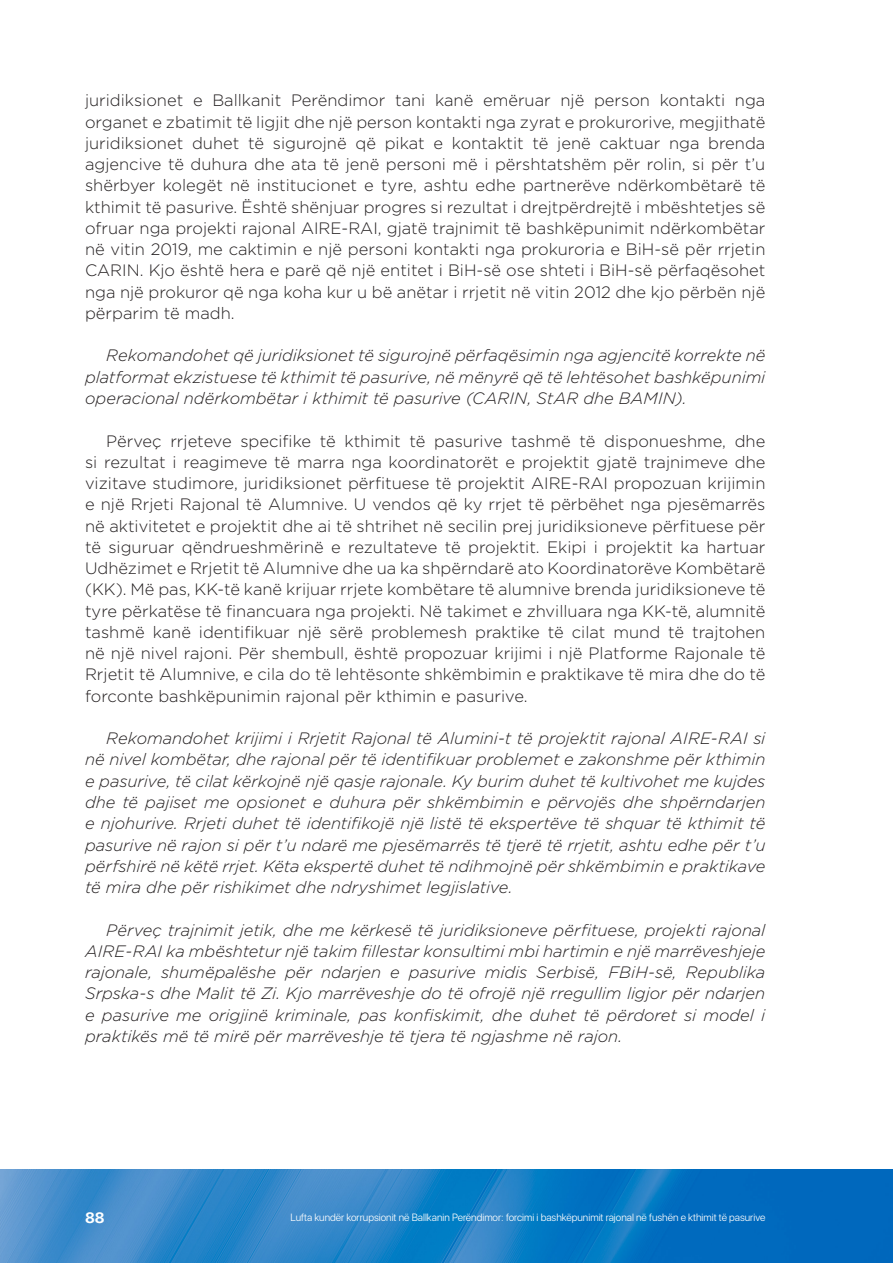
<style>
.page{position:relative;width:893px;height:1263px;background:#fff}
.page>*{position:absolute;margin:0;border:0;box-sizing:border-box;transform-origin:0 0}
.tekst{font:300 16.5px/21.3px "Gotham";color:#231f20;text-align:justify}
.tekst-2{font:italic 300 16.5px/21.3px "Gotham";letter-spacing:-.005em;color:#231f20;text-align:justify}
.t1{font:700 15px "SF Pro Display";color:#fff}
.t2{font:300 10.5px "SF Pro Display";color:#fff}
</style>
<div class="page">
<img style="left:0;top:1169px;width:893px;height:94px">
<p class="tekst" style="left:85px;top:89px;width:682px">juridiksionet e Ballkanit Perëndimor tani kanë emëruar një person kontakti nga organet e zbatimit të ligjit dhe një person kontakti nga zyrat e prokurorive, megjithatë juridiksionet duhet të sigurojnë që pikat e kontaktit të jenë caktuar nga brenda agjencive të duhura dhe ata të jenë personi më i përshtatshëm për rolin, si për t’u shërbyer kolegët në institucionet e tyre, ashtu edhe partnerëve ndërkombëtarë të kthimit të pasurive. Është shënjuar progres si rezultat i drejtpërdrejtë i mbështetjes së ofruar nga projekti rajonal AIRE-RAI, gjatë trajnimit të bashkëpunimit ndërkombëtar në vitin 2019, me caktimin e një personi kontakti nga prokuroria e BiH-së për rrjetin CARIN. Kjo është hera e parë që një entitet i BiH-së ose shteti i BiH-së përfaqësohet nga një prokuror që nga koha kur u bë anëtar i rrjetit në vitin 2012 dhe kjo përbën një përparim të madh.</p>
<p class="tekst-2" style="left:85px;top:344px;width:682px;text-indent:21px">Rekomandohet që juridiksionet të sigurojnë përfaqësimin nga agjencitë korrekte në platformat ekzistuese të kthimit të pasurive, në mënyrë që të lehtësohet bashkëpunimi operacional ndërkombëtar i kthimit të pasurive (CARIN, StAR dhe BAMIN).</p>
<p class="tekst" style="left:85px;top:430px;width:682px;text-indent:21px">Përveç rrjeteve specifike të kthimit të pasurive tashmë të disponueshme, dhe si rezultat i reagimeve të marra nga koordinatorët e projektit gjatë trajnimeve dhe vizitave studimore, juridiksionet përfituese të projektit AIRE-RAI propozuan krijimin e një Rrjeti Rajonal të Alumnive. U vendos që ky rrjet të përbëhet nga pjesëmarrës në aktivitetet e projektit dhe ai të shtrihet në secilin prej juridiksioneve përfituese për të siguruar qëndrueshmërinë e rezultateve të projektit. Ekipi i projektit ka hartuar Udhëzimet e Rrjetit të Alumnive dhe ua ka shpërndarë ato Koordinatorëve Kombëtarë (KK). Më pas, KK-të kanë krijuar rrjete kombëtare të alumnive brenda juridiksioneve të tyre përkatëse të financuara nga projekti. Në takimet e zhvilluara nga KK-të, alumnitë tashmë kanë identifikuar një sërë problemesh praktike të cilat mund të trajtohen në një nivel rajoni. Për shembull, është propozuar krijimi i një Platforme Rajonale të Rrjetit të Alumnive, e cila do të lehtësonte shkëmbimin e praktikave të mira dhe do të forconte bashkëpunimin rajonal për kthimin e pasurive.</p>
<p class="tekst-2" style="left:85px;top:727px;width:682px;text-indent:21px">Rekomandohet krijimi i Rrjetit Rajonal të Alumini-t të projektit rajonal AIRE-RAI si në nivel kombëtar, dhe rajonal për të identifikuar problemet e zakonshme për kthimin e pasurive, të cilat kërkojnë një qasje rajonale. Ky burim duhet të kultivohet me kujdes dhe të pajiset me opsionet e duhura për shkëmbimin e përvojës dhe shpërndarjen e njohurive. Rrjeti duhet të identifikojë një listë të ekspertëve të shquar të kthimit të pasurive në rajon si për t’u ndarë me pjesëmarrës të tjerë të rrjetit, ashtu edhe për t’u përfshirë në këtë rrjet. Këta ekspertë duhet të ndihmojnë për shkëmbimin e praktikave të mira dhe për rishikimet dhe ndryshimet legjislative.</p>
<p class="tekst-2" style="left:85px;top:919px;width:682px;text-indent:21px">Përveç trajnimit jetik, dhe me kërkesë të juridiksioneve përfituese, projekti rajonal AIRE-RAI ka mbështetur një takim fillestar konsultimi mbi hartimin e një marrëveshjeje rajonale, shumëpalëshe për ndarjen e pasurive midis Serbisë, FBiH-së, Republika Srpska-s dhe Malit të Zi. Kjo marrëveshje do të ofrojë një rregullim ligjor për ndarjen e pasurive me origjinë kriminale, pas konfiskimit, dhe duhet të përdoret si model i praktikës më të mirë për marrëveshje të tjera të ngjashme në rajon.</p>
<p class="t1" style="left:85px;top:1206px;width:21px">88</p>
<p class="t2" style="left:290px;top:1210px;width:476px">Lufta kundër korrupsionit në Ballkanin Perëndimor: forcimi i bashkëpunimit rajonal në fushën e kthimit të pasurive</p>
</div>
